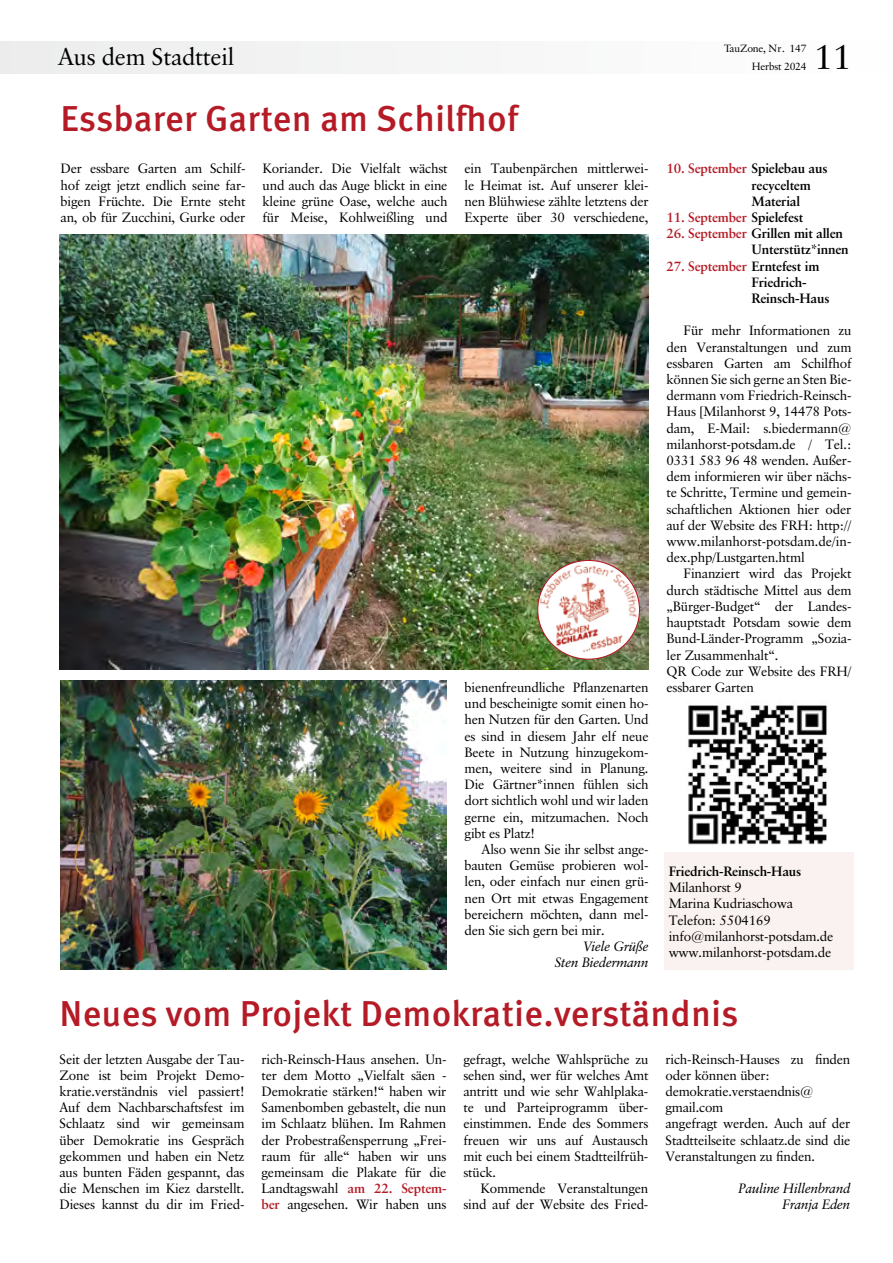
<style>
.page{position:relative;width:893px;height:1263px;background:#fff}
.page>*{position:absolute;margin:0;border:0;box-sizing:border-box;transform-origin:0 0}
.t1{font:500 36px "Meta OT";letter-spacing:.005em;color:#b51b26}
.t2{font:34.5px "Classical Garamond BT";color:#000}
.t3{font:24px "Classical Garamond BT";letter-spacing:-.01em;color:#000}
.Fließtext{font:13.5px/16.2px "Classical Garamond BT";letter-spacing:-.015em;color:#000;text-align:justify}
.Fließtext_Einrückung{font:13.5px/16.2px "Classical Garamond BT";letter-spacing:-.015em;color:#000;text-align:justify}
.Fließtext-2{font:700 13.5px/16.2px "Classical Garamond BT";letter-spacing:-.015em;color:#000}
.Autor{font:italic 13.5px "Classical Garamond BT";letter-spacing:-.015em;color:#000}
.Fließtext-3{font:700 13.5px "Classical Garamond BT";letter-spacing:-.015em;color:#b51b26}
.Fließtext_Fett{font:700 13.5px "Classical Garamond BT";letter-spacing:-.015em;color:#000}
.t4{font:10.5px "Classical Garamond BT";letter-spacing:-.02em;color:#000}
.s1{color:#b51b26}
.s2{color:#000}
.s3{font-weight:700;color:#b51b26}
</style>
<div class="page">
<div style="left:0;top:41px;width:893px;height:33px;background:#f5f6f6"></div>
<hr style="left:0;top:41px;width:1px;height:33px;background:#ececed">
<img style="left:60px;top:235px;width:588px;height:434px">
<img style="left:61px;top:680px;width:385px;height:290px">
<div style="left:664px;top:852px;width:190px;height:118px;background:#faf2f0"></div>
<img style="left:688px;top:705px;width:139px;height:140px">
<img style="left:538px;top:560px;width:101px;height:99px">
<h3 class="t3" style="left:58px;top:42px;width:178px">Aus dem Stadtteil</h3>
<p class="t1" style="left:61px;top:97px;width:459px">Essbarer Garten am Schilfhof</p>
<p class="Fließtext" style="left:61px;top:160px;width:186px">Der essbare Garten am Schilf&shy;hof zeigt jetzt endlich seine far&shy;bigen Früchte. Die Ernte steht an, ob für Zucchini, Gurke oder</p>
<p class="Fließtext" style="left:263px;top:160px;width:186px">Koriander. Die Vielfalt wächst und auch das Auge blickt in eine kleine grüne Oase, welche auch für Meise, Kohlweißling und</p>
<p class="Fließtext" style="left:465px;top:160px;width:186px">ein Taubenpärchen mittlerwei&shy;le Heimat ist. Auf unserer klei&shy;nen Blühwiese zählte letztens der Experte über 30 verschiedene,</p>
<p class="Fließtext" style="left:465px;top:679px;width:186px">bienenfreundliche Pflanzenarten und bescheinigte somit einen ho&shy;hen Nutzen für den Garten. Und es sind in diesem Jahr elf neue Beete in Nutzung hinzugekom&shy;men, weitere sind in Planung.<br>Die Gärtner*innen fühlen sich dort sichtlich wohl und wir laden gerne ein, mitzumachen. Noch gibt es Platz!</p>
<p class="Fließtext_Einrückung" style="left:465px;top:841px;width:186px;text-indent:17px">Also wenn Sie ihr selbst ange&shy;bauten Gemüse probieren wol&shy;len, oder einfach nur einen grü&shy;nen Ort mit etwas Engagement bereichern möchten, dann mel&shy;den Sie sich gern bei mir.</p>
<p class="Autor" style="left:584px;top:938px;width:66px">Viele Grüße</p>
<p class="Autor" style="left:555px;top:954px;width:95px">Sten Biedermann</p>
<p class="t4" style="left:724px;top:42px;width:84px">TauZone, Nr. 147</p>
<p class="t4" style="left:752px;top:60px;width:56px">Herbst 2024</p>
<h2 class="t2" style="left:814px;top:36px;width:39px">11</h2>
<p class="Fließtext-2" style="left:752px;top:160px;width:77px;text-indent:-85px"><span class="s1">10. September</span> Spielebau aus recyceltem<br>Material</p>
<p class="Fließtext-3" style="left:666px;top:209px;width:138px">11. September <span class="s2">Spielefest</span></p>
<p class="Fließtext-2" style="left:752px;top:225px;width:99px;text-indent:-85px"><span class="s1">26. September</span> Grillen mit allen<br>Unterstütz*innen</p>
<p class="Fließtext-2" style="left:752px;top:258px;width:80px;text-indent:-85px"><span class="s1">27. September</span> Erntefest im<br>Friedrich-<br>Reinsch-Haus</p>
<p class="Fließtext_Einrückung" style="left:666px;top:322px;width:186px;text-indent:17px">Für mehr Informationen zu den Veranstaltungen und zum essbaren Garten am Schilfhof können Sie sich gerne an Sten Bie&shy;dermann vom Friedrich-Reinsch-Haus [Milanhorst 9, 14478 Pots&shy;dam, E-Mail: s.biedermann@ milanhorst-potsdam.de / Tel.:<br>0331 583 96 48 wenden. Außer&shy;dem informieren wir über nächs&shy;te Schritte, Termine und gemein&shy;schaftlichen Aktionen hier oder auf der Website des FRH: http:// www.milanhorst-potsdam.de/in&shy;dex.php/Lustgarten.html</p>
<p class="Fließtext_Einrückung" style="left:666px;top:565px;width:186px;text-indent:17px">Finanziert wird das Projekt durch städtische Mittel aus dem „Bürger-Budget“ der Landes&shy;hauptstadt Potsdam sowie dem Bund-Länder-Programm „Sozia&shy;ler Zusammenhalt“.</p>
<p class="Fließtext" style="left:666px;top:663px;width:186px">QR Code zur Website des FRH/ essbarer Garten</p>
<p class="Fließtext_Fett" style="left:669px;top:863px;width:134px">Friedrich-Reinsch-Haus</p>
<p class="Fließtext" style="left:669px;top:879px;width:75px">Milanhorst 9</p>
<p class="Fließtext" style="left:669px;top:895px;width:126px">Marina Kudriaschowa</p>
<p class="Fließtext" style="left:669px;top:911px;width:104px">Telefon: 5504169</p>
<p class="Fließtext" style="left:669px;top:928px;width:166px">info@milanhorst-potsdam.de</p>
<p class="Fließtext" style="left:669px;top:944px;width:164px">www.milanhorst-potsdam.de</p>
<p class="t1" style="left:60px;top:991px;width:680px">Neues vom Projekt Demokratie.verständnis</p>
<p class="Fließtext" style="left:60px;top:1050px;width:186px">Seit der letzten Ausgabe der Tau-Zone ist beim Projekt Demo&shy;kratie.verständnis viel passiert!<br>Auf dem Nachbarschaftsfest im Schlaatz sind wir gemeinsam über Demokratie ins Gespräch gekommen und haben ein Netz aus bunten Fäden gespannt, das die Menschen im Kiez darstellt.<br>Dieses kannst du dir im Fried-</p>
<p class="Fließtext" style="left:261px;top:1050px;width:186px">rich-Reinsch-Haus ansehen. Un&shy;ter dem Motto „Vielfalt säen - Demokratie stärken!“ haben wir Samenbomben gebastelt, die nun im Schlaatz blühen. Im Rahmen der Probestraßensperrung „Frei&shy;raum für alle“ haben wir uns gemeinsam die Plakate für die Landtagswahl <span class="s3">am 22. Septem&shy;ber</span> angesehen. Wir haben uns</p>
<p class="Fließtext" style="left:463px;top:1050px;width:186px">gefragt, welche Wahlsprüche zu sehen sind, wer für welches Amt antritt und wie sehr Wahlplaka&shy;te und Parteiprogramm über&shy;einstimmen. Ende des Sommers freuen wir uns auf Austausch mit euch bei einem Stadtteilfrüh&shy;stück.</p>
<p class="Fließtext_Einrückung" style="left:665px;top:1050px;width:186px">rich-Reinsch-Hauses zu finden oder können über:</p>
<p class="Fließtext" style="left:665px;top:1083px;width:149px">demokratie.verstaendnis@</p>
<p class="Fließtext" style="left:665px;top:1099px;width:59px">gmail.com</p>
<p class="Fließtext" style="left:665px;top:1115px;width:186px">angefragt werden. Auch auf der Stadtteilseite schlaatz.de sind die Veranstaltungen zu finden.</p>
<p class="Autor" style="left:738px;top:1180px;width:113px">Pauline Hillenbrand</p>
<p class="Autor" style="left:783px;top:1196px;width:69px">Franja Eden</p>
<p class="Fließtext_Einrückung" style="left:463px;top:1180px;width:186px;text-align:right">Kommende Veranstaltungen sind auf der Website des Fried-</p>
</div>
